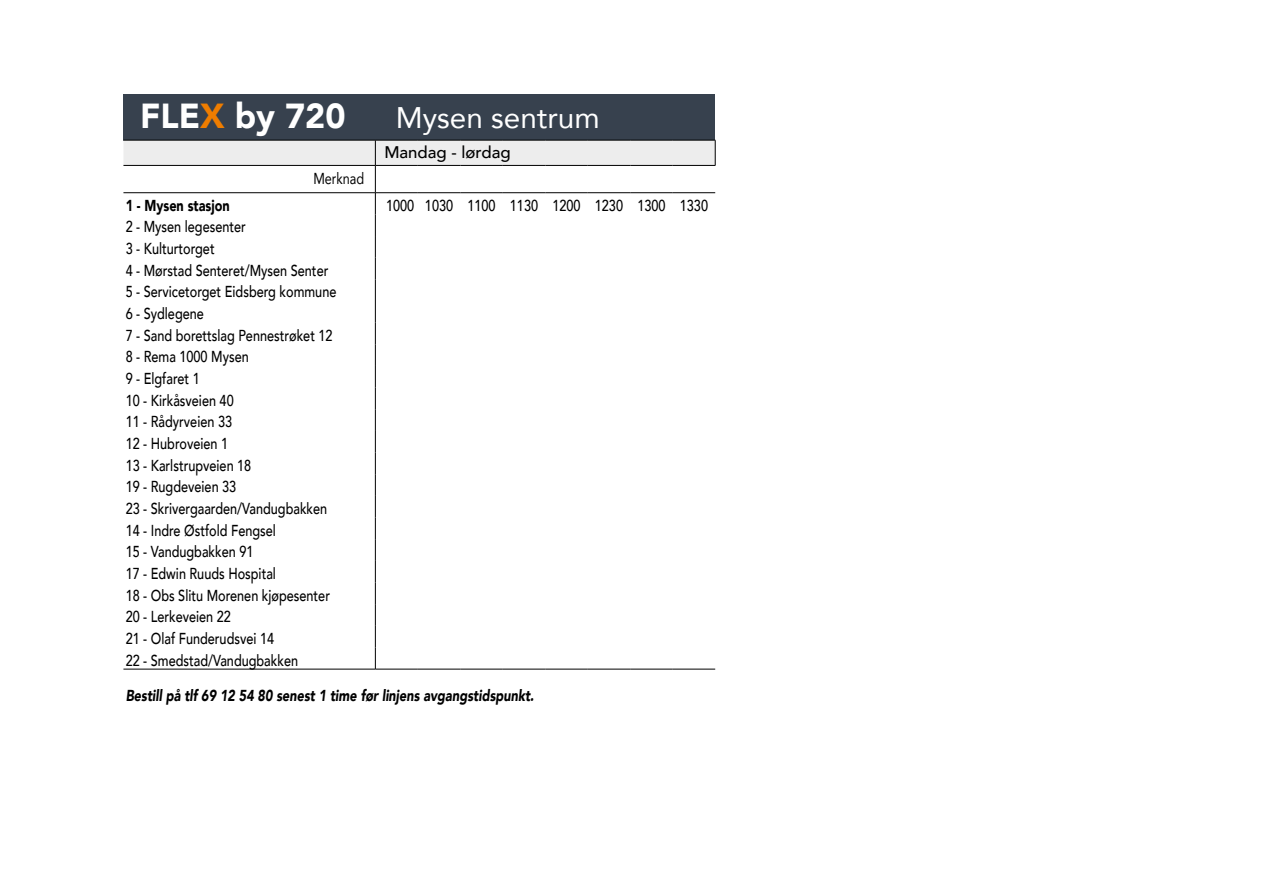
<style>
.page{position:relative;width:1263px;height:893px;background:#fff}
.page>*{position:absolute;margin:0;border:0;box-sizing:border-box;transform-origin:0 0}
.t1{font:900 34.65px "Avenir";color:#fff}
.t2{font:29.7px "Avenir";color:#fff}
.t3{font:500 16.8px "Avenir";color:#000}
.t4{font:500 15.9px/21.6px "Avenir";color:#000;scale:.8 1}
.t5{font:italic 900 15.9px "Avenir";color:#000;scale:.8 1}
.t6{font:900 15.9px "Avenir";color:#000;scale:.8 1}
.t7{font:15.9px "Avenir";color:#000;scale:.8 1}
.s1{color:#ef7d00}
</style>
<div class="page">
<div style="left:123px;top:94px;width:592px;height:46px;background:#37414e"></div>
<svg style="left:123px;top:140px;width:593px;height:529px"></svg>
<hr style="left:123px;top:140px;width:252px;height:1px;background:#000">
<hr style="left:375px;top:140px;width:43px;height:1px;background:#000">
<hr style="left:418px;top:140px;width:42px;height:1px;background:#000">
<hr style="left:460px;top:140px;width:43px;height:1px;background:#000">
<hr style="left:503px;top:140px;width:42px;height:1px;background:#000">
<hr style="left:545px;top:140px;width:43px;height:1px;background:#000">
<hr style="left:588px;top:140px;width:42px;height:1px;background:#000">
<hr style="left:630px;top:140px;width:43px;height:1px;background:#000">
<hr style="left:673px;top:140px;width:42px;height:1px;background:#000">
<hr style="left:123px;top:192px;width:252px;height:1px;background:#000">
<hr style="left:375px;top:192px;width:43px;height:1px;background:#000">
<hr style="left:418px;top:192px;width:42px;height:1px;background:#000">
<hr style="left:460px;top:192px;width:43px;height:1px;background:#000">
<hr style="left:503px;top:192px;width:42px;height:1px;background:#000">
<hr style="left:545px;top:192px;width:43px;height:1px;background:#000">
<hr style="left:588px;top:192px;width:42px;height:1px;background:#000">
<hr style="left:630px;top:192px;width:43px;height:1px;background:#000">
<hr style="left:673px;top:192px;width:42px;height:1px;background:#000">
<hr style="left:123px;top:669px;width:252px;height:1px;background:#000">
<hr style="left:375px;top:669px;width:43px;height:1px;background:#000">
<hr style="left:418px;top:669px;width:42px;height:1px;background:#000">
<hr style="left:460px;top:669px;width:43px;height:1px;background:#000">
<hr style="left:503px;top:669px;width:42px;height:1px;background:#000">
<hr style="left:545px;top:669px;width:43px;height:1px;background:#000">
<hr style="left:588px;top:669px;width:42px;height:1px;background:#000">
<hr style="left:630px;top:669px;width:43px;height:1px;background:#000">
<hr style="left:673px;top:669px;width:42px;height:1px;background:#000">
<h1 class="t1" style="left:140px;top:86px;width:207px">FLE<span class="s1">X</span> by 720</h1>
<h2 class="t2" style="left:396px;top:94px;width:205px">Mysen sentrum</h2>
<p class="t3" style="left:384px;top:138px;width:128px">Mandag - lørdag</p>
<p class="t7" style="left:313px;top:165px;width:65px">Merknad</p>
<p class="t6" style="left:126px;top:192px;width:132px">1 - Mysen stasjon</p>
<p class="t4" style="left:386px;top:194px;width:404px">1000 1030 1100 1130 1200 1230 1300 1330</p>
<p class="t4" style="left:126px;top:215px;width:265px">2 - Mysen legesenter<br>3 - Kulturtorget<br>4 - Mørstad Senteret/Mysen Senter<br>5 - Servicetorget Eidsberg kommune<br>6 - Sydlegene<br>7 - Sand borettslag Pennestrøket 12<br>8 - Rema 1000 Mysen<br>9 - Elgfaret 1<br>10 - Kirkåsveien 40<br>11 - Rådyrveien 33<br>12 - Hubroveien 1<br>13 - Karlstrupveien 18<br>19 - Rugdeveien 33<br>23 - Skrivergaarden/Vandugbakken<br>14 - Indre Østfold Fengsel<br>15 - Vandugbakken 91<br>17 - Edwin Ruuds Hospital<br>18 - Obs Slitu Morenen kjøpesenter<br>20 - Lerkeveien 22<br>21 - Olaf Funderudsvei 14<br>22 - Smedstad/Vandugbakken</p>
<p class="t5" style="left:126px;top:682px;width:512px">Bestill på tlf 69 12 54 80 senest 1 time før linjens avgangstidspunkt.</p>
</div>
